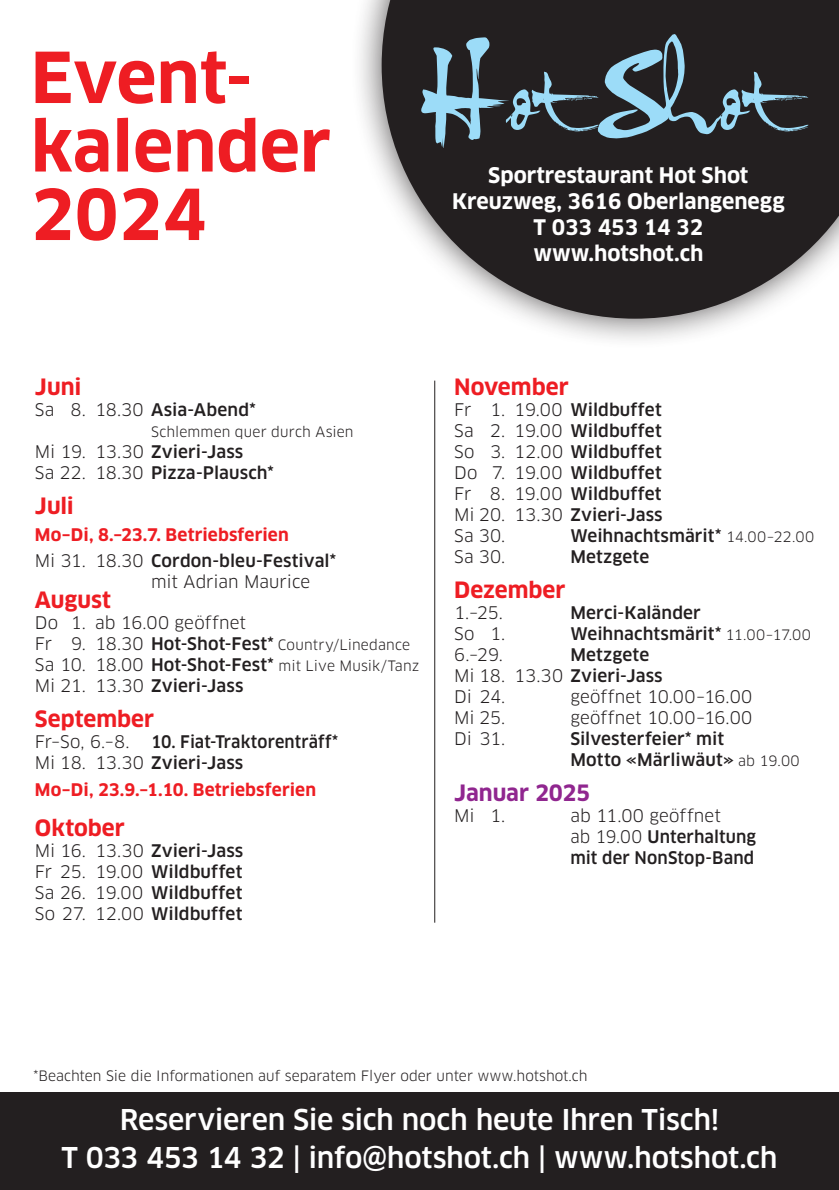
<style>
.page{position:relative;width:839px;height:1190px;background:#fff}
.page>*{position:absolute;margin:0;border:0;box-sizing:border-box;transform-origin:0 0}
.t1{font:700 68.4px/68.4px "Clan OT";color:#ee1d23}
.t2{font:500 28px/38px "Clan OT";letter-spacing:-.01em;color:#fff;text-align:center}
.t3{font:700 22px "Clan OT";color:#ee1d23}
.t4{font:700 22px "Clan OT";letter-spacing:-.01em;color:#90268f}
.t5{font:700 21px/26px "Clan OT";color:#fff;text-align:center}
.t6{font:500 17px/21px "Clan OT";letter-spacing:.005em;color:#231f20}
.t7{font:17px "Clan OT";letter-spacing:.005em;color:#231f20}
.t8{font:700 17px/26.6px "Clan OT";letter-spacing:.01em;color:#ee1d23}
.t9{font:500 17px/21px "Clan OT";letter-spacing:.005em;color:#231f20;scale:.95 1}
.t10{font:14px/21px "Clan OT";color:#231f20}
.s1{font-weight:400}
.s2{font-weight:400;color:#231f20}
.s3{font-weight:500;color:#231f20}
.s4{font-size:17px}
.s5{font-weight:500;font-size:17px}
.s6{font-weight:400;font-size:14px}
</style>
<div class="page">
<div style="left:0;top:1092px;width:838px;height:98px;background:#231f20"></div>
<div style="left:350px;top:0;width:488px;height:350px;background:#231f20;opacity:.75"></div>
<svg style="left:381px;top:0;width:457px;height:319px;background:#4a4748"></svg>
<svg style="left:421px;top:34px;width:387px;height:113px;background:#3b454b"></svg>
<hr style="left:434px;top:380px;width:1px;height:542px;background:#231f20">
<h1 class="t1" style="left:31px;top:44px;width:302px">Event&shy;kalender<br>2024</h1>
<p class="t5" style="left:452px;top:163px;width:334px">Sportrestaurant Hot Shot<br>Kreuzweg, 3616 Oberlangenegg<br>T 033 453 14 32 www.hotshot.ch</p>
<p class="t3" style="left:35px;top:374px;width:48px">Juni</p>
<p class="t6" style="left:35px;top:400px;width:222px"><span class="s1">Sa 8. 18.30</span> Asia-Abend*</p>
<p class="t10" style="left:151px;top:422px;width:204px">Schlemmen quer durch Asien</p>
<p class="t6" style="left:35px;top:442px;width:240px"><span class="s1">Mi 19. 13.30</span> Zvieri-Jass<br><span class="s1">Sa 22. 18.30</span> Pizza-Plausch*</p>
<p class="t3" style="left:35px;top:493px;width:40px">Juli</p>
<p class="t8" style="left:35px;top:521px;width:302px">Mo–Di, 8.–23.7. Betriebsferien<br><span class="s2">Mi 31. 18.30</span> <span class="s3">Cordon-bleu-Festival*</span></p>
<p class="t7" style="left:151px;top:572px;width:161px">mit Adrian Maurice</p>
<p class="t3" style="left:35px;top:587px;width:77px">August</p>
<p class="t7" style="left:35px;top:613px;width:212px">Do 1. ab 16.00 geöffnet</p>
<p class="t10" style="left:35px;top:634px;width:385px"><span class="s4">Fr 9. 18.30</span> <span class="s5">Hot-Shot-Fest*</span> Country/Linedance<br><span class="s4">Sa 10. 18.00</span> <span class="s5">Hot-Shot-Fest*</span> mit Live Musik/Tanz</p>
<p class="t6" style="left:35px;top:675px;width:210px"><span class="s1">Mi 21. 13.30</span> Zvieri-Jass</p>
<p class="t3" style="left:35px;top:706px;width:121px">September</p>
<p class="t7" style="left:35px;top:731px;width:96px">Fr–So, 6.–8.</p>
<p class="t9" style="left:35px;top:731px;width:320px;text-indent:116px">10. Fiat-Traktorenträff*<br><span class="s1">Mi 18. 13.30</span> Zvieri-Jass</p>
<p class="t8" style="left:35px;top:776px;width:282px">Mo–Di, 23.9.–1.10. Betriebsferien</p>
<p class="t3" style="left:35px;top:815px;width:91px">Oktober</p>
<p class="t6" style="left:35px;top:840px;width:210px;text-align:justify"><span class="s1">Mi 16. 13.30</span> Zvieri-Jass <span class="s1">Fr 25. 19.00</span> Wildbuffet <span class="s1">Sa 26. 19.00</span> Wildbuffet <span class="s1">So 27. 12.00</span> Wildbuffet</p>
<p class="t3" style="left:454px;top:374px;width:116px">November</p>
<p class="t6" style="left:454px;top:400px;width:210px;text-align:justify"><span class="s1">Fr 1. 19.00</span> Wildbuffet <span class="s1">Sa 2. 19.00</span> Wildbuffet <span class="s1">So 3. 12.00</span> Wildbuffet <span class="s1">Do 7. 19.00</span> Wildbuffet <span class="s1">Fr 8. 19.00</span> Wildbuffet <span class="s1">Mi 20. 13.30</span> Zvieri-Jass <span class="s1">Sa 30.</span></p>
<p class="t6" style="left:570px;top:526px;width:245px">Weihnachtsmärit* <span class="s6">14.00–22.00</span></p>
<p class="t7" style="left:454px;top:547px;width:53px">Sa 30.</p>
<p class="t6" style="left:570px;top:547px;width:80px">Metzgete</p>
<p class="t3" style="left:454px;top:577px;width:113px">Dezember</p>
<p class="t7" style="left:454px;top:602px;width:50px">1.–25.</p>
<p class="t6" style="left:570px;top:602px;width:132px">Merci-Kaländer</p>
<p class="t7" style="left:454px;top:623px;width:53px">So 1.</p>
<p class="t6" style="left:570px;top:623px;width:242px">Weihnachtsmärit* <span class="s6">11.00–17.00</span></p>
<p class="t7" style="left:454px;top:644px;width:50px">6.–29.</p>
<p class="t6" style="left:454px;top:644px;width:210px;text-indent:116px">Metzgete<br><span class="s1">Mi 18. 13.30</span> Zvieri-Jass<br><span class="s1">Di 24.</span></p>
<p class="t7" style="left:570px;top:686px;width:183px">geöffnet 10.00–16.00</p>
<p class="t7" style="left:454px;top:707px;width:53px">Mi 25.</p>
<p class="t7" style="left:570px;top:707px;width:183px">geöffnet 10.00–16.00</p>
<p class="t7" style="left:454px;top:728px;width:53px">Di 31.</p>
<p class="t6" style="left:570px;top:728px;width:231px">Silvesterfeier* mit<br>Motto «Märliwäut» <span class="s6">ab 19.00</span></p>
<p class="t4" style="left:454px;top:779px;width:137px">Januar 2025</p>
<p class="t7" style="left:454px;top:805px;width:53px">Mi 1.</p>
<p class="t6" style="left:570px;top:805px;width:187px"><span class="s1">ab 11.00 geöffnet<br>ab 19.00</span> Unterhaltung mit der NonStop-Band</p>
<p class="t10" style="left:33px;top:1065px;width:555px">*Beachten Sie die Informationen auf separatem Flyer oder unter www.hotshot.ch</p>
<h2 class="t2" style="left:61px;top:1100px;width:717px">Reservieren Sie sich noch heute Ihren Tisch!<br>T 033 453 14 32 | info@hotshot.ch | www.hotshot.ch</h2>
</div>
